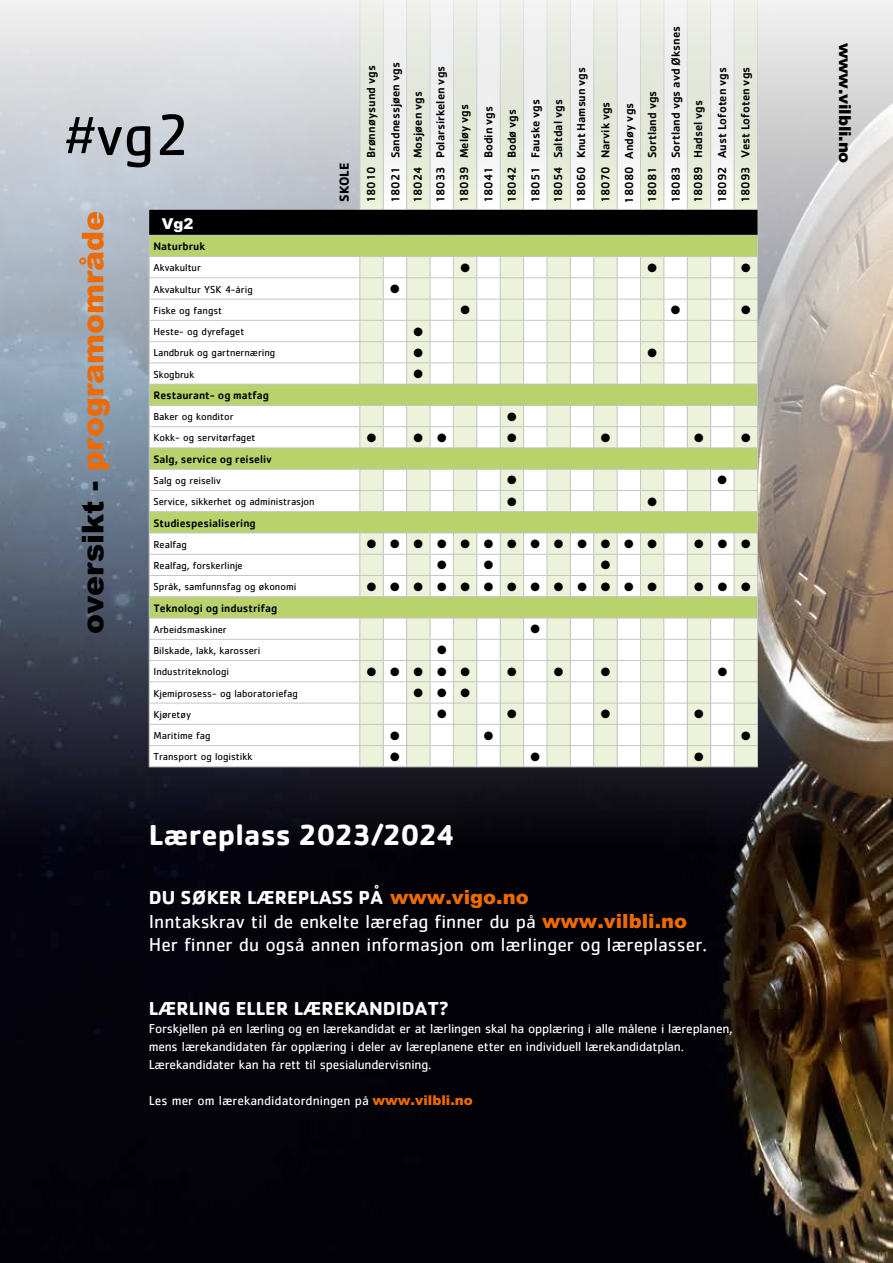
<style>
.page{position:relative;width:893px;height:1263px;background:#fff}
.page>*{position:absolute;margin:0;border:0;box-sizing:border-box;transform-origin:0 0}
.t1{font:60px "Cachet";color:#000}
.t2{font:900 30px "Arial";color:#ed6a00}
.t3{font:700 30px "Cachet";letter-spacing:-.01em;color:#fff}
.t4{font:19.5px/23.4px "Cachet";color:#fff}
.t5{font:700 19.5px "Cachet";color:#fff}
.t6{font:900 16.5px "Arial";letter-spacing:-.01em;color:#000}
.t7{font:900 15px "Arial";color:#fff}
.t8{font:13.5px/18px "Cachet";letter-spacing:-.015em;color:#fff}
.t9{font:700 13.5px "Cachet";color:#000}
.t10{font:500 12px/23.4px "Cachet";color:#000}
.t11{font:12px "Zapf Dingbats ITC";color:#000}
.t12{font:500 11.25px "Cachet";color:#000}
.t13{font:10.5px "Cachet";color:#000}
.s1{color:#000}
.s2{font-weight:700}
.s3{font-family:"Arial";font-weight:900;color:#ed6a00}
</style>
<div class="page">
<img style="left:0;top:0;width:893px;height:1263px">
<svg style="left:149px;top:0;width:609px;height:767px"></svg>
<h1 class="t1" style="left:65px;top:100px;width:126px">#vg2</h1>
<p class="t9" style="left:336px;top:202px;width:41px;rotate:-90deg">SKOLE</p>
<p class="t10" style="left:359px;top:203px;width:142px;line-height:24.3px;rotate:-90deg">18010 Brønnøysund vgs<br>18021 Sandnessjøen vgs</p>
<p class="t10" style="left:406px;top:203px;width:139px;line-height:22.5px;rotate:-90deg">18024 Mosjøen vgs<br>18033 Polarsirkelen vgs</p>
<p class="t10" style="left:452px;top:203px;width:138px;rotate:-90deg">18039 Meløy vgs<br>18041 Bodin vgs<br>18042 Bodø vgs<br>18051 Fauske vgs<br>18054 Saltdal vgs<br>18060 Knut Hamsun vgs</p>
<p class="t10" style="left:594px;top:204px;width:179px;rotate:-90deg">18070 Narvik vgs<br>18080 Andøy vgs<br>18081 Sortland vgs<br>18083 Sortland vgs avd Øksnes</p>
<p class="t10" style="left:686px;top:203px;width:138px;rotate:-90deg">18089 Hadsel vgs<br>18092 Aust Lofoten vgs<br>18093 Vest Lofoten vgs</p>
<h2 class="t2" style="left:74px;top:634px;width:425px;rotate:-90deg"><span class="s1">oversikt -</span> programområde</h2>
<h3 class="t7" style="left:162px;top:214px;width:33px">Vg2</h3>
<p class="t12" style="left:153px;top:240px;width:53px">Naturbruk</p>
<p class="t13" style="left:153px;top:262px;width:49px">Akvakultur</p>
<p class="t11" style="left:460px;top:262px;width:11px">●</p>
<p class="t11" style="left:647px;top:262px;width:11px">●</p>
<p class="t11" style="left:741px;top:262px;width:11px">●</p>
<p class="t13" style="left:153px;top:283px;width:101px">Akvakultur YSK 4-årig</p>
<p class="t11" style="left:390px;top:283px;width:11px">●</p>
<p class="t13" style="left:153px;top:304px;width:70px">Fiske og fangst</p>
<p class="t11" style="left:460px;top:304px;width:11px">●</p>
<p class="t11" style="left:671px;top:304px;width:11px">●</p>
<p class="t11" style="left:741px;top:304px;width:11px">●</p>
<p class="t13" style="left:153px;top:325px;width:92px">Heste- og dyrefaget</p>
<p class="t11" style="left:414px;top:326px;width:11px">●</p>
<p class="t13" style="left:153px;top:347px;width:123px">Landbruk og gartnernæring</p>
<p class="t11" style="left:414px;top:347px;width:11px">●</p>
<p class="t11" style="left:647px;top:347px;width:11px">●</p>
<p class="t13" style="left:153px;top:368px;width:42px">Skogbruk</p>
<p class="t11" style="left:414px;top:368px;width:11px">●</p>
<p class="t12" style="left:153px;top:388px;width:117px">Restaurant- og matfag</p>
<p class="t13" style="left:153px;top:411px;width:82px">Baker og konditor</p>
<p class="t11" style="left:507px;top:411px;width:11px">●</p>
<p class="t13" style="left:153px;top:432px;width:103px">Kokk- og servitørfaget</p>
<p class="t11" style="left:367px;top:432px;width:11px">●</p>
<p class="t11" style="left:507px;top:432px;width:11px">●</p>
<p class="t11" style="left:601px;top:432px;width:11px">●</p>
<p class="t11" style="left:694px;top:432px;width:11px">●</p>
<p class="t11" style="left:741px;top:432px;width:11px">●</p>
<p class="t12" style="left:153px;top:452px;width:120px">Salg, service og reiseliv</p>
<p class="t13" style="left:153px;top:474px;width:69px">Salg og reiseliv</p>
<p class="t11" style="left:507px;top:475px;width:11px">●</p>
<p class="t11" style="left:718px;top:475px;width:11px">●</p>
<p class="t13" style="left:153px;top:496px;width:163px">Service, sikkerhet og administrasjon</p>
<p class="t11" style="left:507px;top:496px;width:11px">●</p>
<p class="t11" style="left:647px;top:496px;width:11px">●</p>
<p class="t12" style="left:153px;top:516px;width:104px">Studiespesialisering</p>
<p class="t13" style="left:153px;top:538px;width:35px">Realfag</p>
<p class="t11" style="left:367px;top:538px;width:292px">●●●●●●●●●●●●●</p>
<p class="t11" style="left:694px;top:538px;width:58px">●●●</p>
<p class="t13" style="left:153px;top:559px;width:91px">Realfag, forskerlinje</p>
<p class="t11" style="left:437px;top:560px;width:11px">●</p>
<p class="t11" style="left:484px;top:560px;width:11px">●</p>
<p class="t11" style="left:601px;top:560px;width:11px">●</p>
<p class="t13" style="left:153px;top:581px;width:144px">Språk, samfunnsfag og økonomi</p>
<p class="t11" style="left:367px;top:581px;width:292px">●●●●●●●●●●●●●</p>
<p class="t11" style="left:694px;top:581px;width:58px">●●●</p>
<p class="t12" style="left:153px;top:601px;width:125px">Teknologi og industrifag</p>
<p class="t13" style="left:153px;top:623px;width:75px">Arbeidsmaskiner</p>
<p class="t11" style="left:531px;top:623px;width:11px">●</p>
<p class="t13" style="left:153px;top:644px;width:108px">Bilskade, lakk, karosseri</p>
<p class="t11" style="left:437px;top:645px;width:11px">●</p>
<p class="t13" style="left:153px;top:666px;width:77px">Industriteknologi</p>
<p class="t11" style="left:367px;top:666px;width:105px">●●●●●</p>
<p class="t11" style="left:507px;top:666px;width:11px">●</p>
<p class="t11" style="left:554px;top:666px;width:11px">●</p>
<p class="t11" style="left:601px;top:666px;width:11px">●</p>
<p class="t11" style="left:718px;top:666px;width:11px">●</p>
<p class="t13" style="left:153px;top:687px;width:146px">Kjemiprosess- og laboratoriefag</p>
<p class="t11" style="left:414px;top:687px;width:58px">●●●</p>
<p class="t13" style="left:153px;top:708px;width:39px">Kjøretøy</p>
<p class="t11" style="left:437px;top:708px;width:11px">●</p>
<p class="t11" style="left:507px;top:708px;width:11px">●</p>
<p class="t11" style="left:601px;top:708px;width:11px">●</p>
<p class="t11" style="left:694px;top:708px;width:11px">●</p>
<p class="t13" style="left:153px;top:729px;width:59px">Maritime fag</p>
<p class="t11" style="left:390px;top:730px;width:11px">●</p>
<p class="t11" style="left:484px;top:730px;width:11px">●</p>
<p class="t11" style="left:741px;top:730px;width:11px">●</p>
<p class="t13" style="left:153px;top:751px;width:100px">Transport og logistikk</p>
<p class="t11" style="left:390px;top:751px;width:11px">●</p>
<p class="t11" style="left:531px;top:751px;width:11px">●</p>
<p class="t11" style="left:694px;top:751px;width:11px">●</p>
<h2 class="t3" style="left:149px;top:815px;width:308px">Læreplass 2023/2024</h2>
<h3 class="t4" style="left:149px;top:886px;width:560px"><span class="s2">DU SØKER LÆREPLASS PÅ</span> <span class="s3">www.vigo.no<br></span>Inntakskrav til de enkelte lærefag finner du på <span class="s3">www.vilbli.no<br></span>Her finner du også annen informasjon om lærlinger og læreplasser.</h3>
<h3 class="t5" style="left:149px;top:996px;width:302px">LÆRLING ELLER LÆREKANDIDAT?</h3>
<p class="t8" style="left:149px;top:1019px;width:585px">Forskjellen på en lærling og en lærekandidat er at lærlingen skal ha opplæring i alle målene i læreplanen, mens lærekandidaten får opplæring i deler av læreplanene etter en individuell lærekandidatplan.<br>Lærekandidater kan ha rett til spesialundervisning.</p>
<p class="t8" style="left:149px;top:1091px;width:326px">Les mer om lærekandidatordningen på <span class="s3">www.vilbli.no</span></p>
<h3 class="t6" style="left:855px;top:43px;width:122px;rotate:90deg">www.vilbli.no</h3>
</div>
